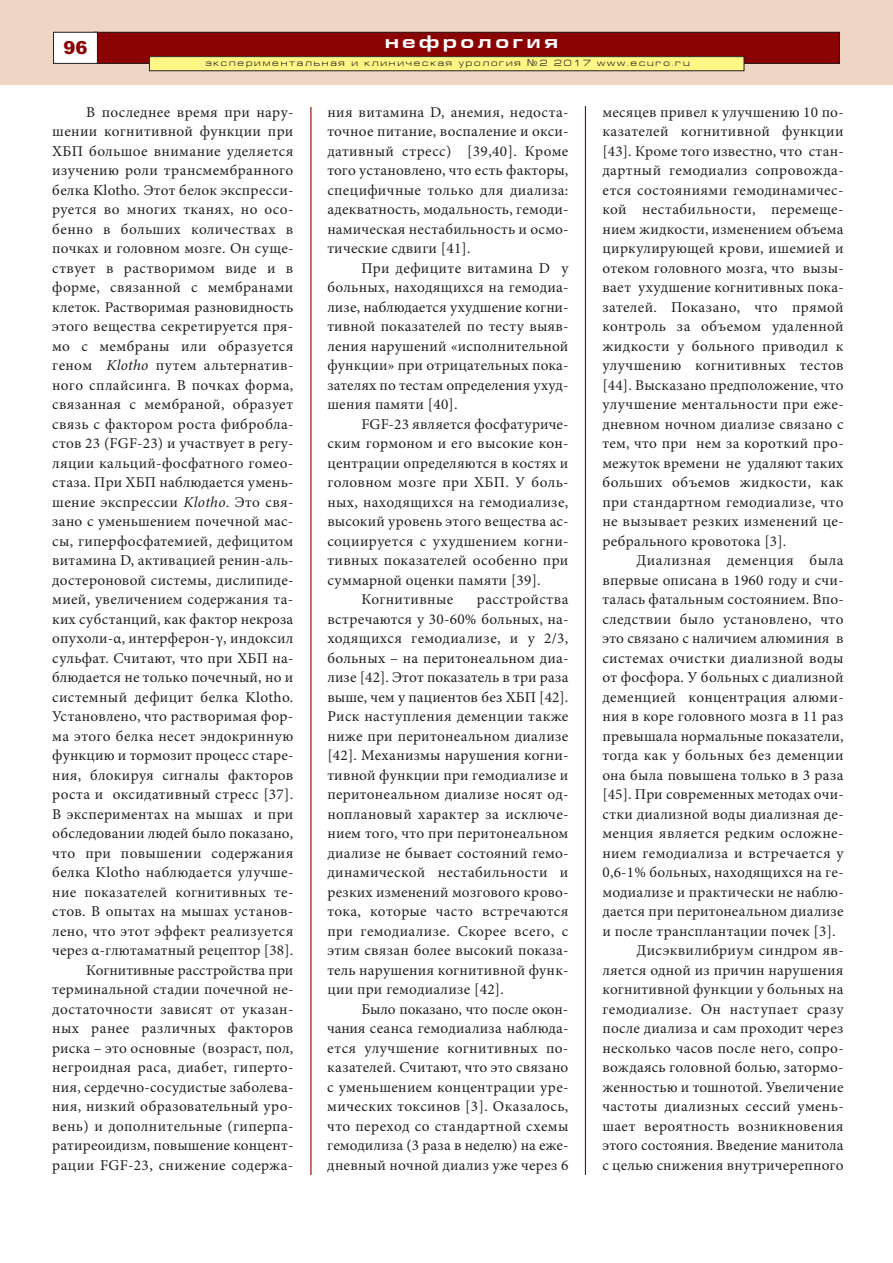
<style>
.page{position:relative;width:893px;height:1263px;background:#fff}
.page>*{position:absolute;margin:0;border:0;box-sizing:border-box;transform-origin:0 0}
.t1{font:700 18px "Europe Ext";letter-spacing:.2em;color:#fff}
.t2{font:900 18px "Arial";color:#8b0202}
.t3{font:15px/19.5px "Minion Pro";letter-spacing:.02em;color:#231f20;text-align:justify}
.t4{font:9px "Europe Ext Normal";letter-spacing:.2em;color:#231f20}
.s1{font-family:"Europe"}
.s2{font-style:italic}
</style>
<div class="page">
<hr style="left:310px;top:107px;width:1px;height:1068px;background:#8b0202">
<hr style="left:585px;top:106px;width:1px;height:1069px;background:#8b0202">
<div style="left:0;top:0;width:893px;height:85px;background:#eed5c4"></div>
<div style="left:94px;top:32px;width:745px;height:31px;background:#8b0202"></div>
<div style="left:94px;top:32px;width:746px;height:32px;border:1px solid #231f20"></div>
<div style="left:54px;top:32px;width:43px;height:31px;background:#fff"></div>
<div style="left:53px;top:32px;width:45px;height:32px;border:1px solid #231f20"></div>
<div style="left:149px;top:57px;width:595px;height:14px;background:#fff685"></div>
<div style="left:149px;top:56px;width:595px;height:15px;border:1px solid #231f20"></div>
<p class="t2" style="left:64px;top:37px;width:26px">96</p>
<p class="t1" style="left:385px;top:31px;width:174px">нефрология</p>
<p class="t4" style="left:205px;top:58px;width:486px">экспериментальная и клиническая урология <span class="s1">¹</span>2 2017 www.ecuro.ru</p>
<p class="t3" style="left:52px;top:104px;width:243px;text-align:right">В последнее время при нару&shy;шении когнитивной функции при ХБП большое внимание уделяется изучению роли трансмембранного белка Klotho. Этот белок экспресси&shy;руется во многих тканях, но осо&shy;бенно в больших количествах в почках и головном мозге. Он суще&shy;ствует в растворимом виде и в форме, связанной с мембранами клеток. Растворимая разновидность этого вещества секретируется пря&shy;мо с мембраны или образуется геном <span class="s2">Klotho</span> путем альтернатив&shy;ного сплайсинга. В почках форма, связанная с мембраной, образует связь с фактором роста фибробла&shy;стов 23 (FGF-23) и участвует в регу&shy;ляции кальций-фосфатного гомео&shy;стаза. При ХБП наблюдается умень&shy;шение экспрессии <span class="s2">Klotho</span>. Это свя&shy;зано с уменьшением почечной мас&shy;сы, гиперфосфатемией, дефицитом витамина D, активацией ренин-аль&shy;достероновой системы, дислипиде&shy;мией, увеличением содержания та&shy;ких субстанций, как фактор некроза опухоли-α, интерферон-γ, индоксил сульфат. Считают, что при ХБП на&shy;блюдается не только почечный, но и системный дефицит белка Klotho.<br>Установлено, что растворимая фор&shy;ма этого белка несет эндокринную функцию и тормозит процесс старе&shy;ния, блокируя сигналы факторов роста и оксидативный стресс [37].<br>В экспериментах на мышах и при обследовании людей было показано, что при повышении содержания белка Klotho наблюдается улучше&shy;ние показателей когнитивных те&shy;стов. В опытах на мышах установ&shy;лено, что этот эффект реализуется через α-глютаматный рецептор [38].<br>Когнитивные расстройства при терминальной стадии почечной не&shy;достаточности зависят от указан&shy;ных ранее различных факторов риска – это основные (возраст, пол, негроидная раса, диабет, гиперто&shy;ния, сердечно-сосудистые заболева&shy;ния, низкий образовательный уро&shy;вень) и дополнительные (гиперпа&shy;ратиреоидизм, повышение концент&shy;рации FGF-23, снижение содержа-</p>
<p class="t3" style="left:327px;top:104px;width:243px">ния витамина D, анемия, недоста&shy;точное питание, воспаление и окси&shy;дативный стресс) [39,40]. Кроме того установлено, что есть факторы, специфичные только для диализа: адекватность, модальность, гемоди&shy;намическая нестабильность и осмо&shy;тические сдвиги [41].</p>
<p class="t3" style="left:327px;top:260px;width:243px;text-indent:34px">При дефиците витамина D у больных, находящихся на гемодиа&shy;лизе, наблюдается ухудшение когни&shy;тивной показателей по тесту выяв&shy;ления нарушений «исполнительной функции» при отрицательных пока&shy;зателях по тестам определения ухуд&shy;шения памяти [40].</p>
<p class="t3" style="left:361px;top:416px;width:209px">FGF-23 является фосфатуриче-</p>
<p class="t3" style="left:327px;top:435px;width:243px">ским гормоном и его высокие кон-</p>
<p class="t3" style="left:327px;top:455px;width:243px">центрации определяются в костях и</p>
<p class="t3" style="left:327px;top:474px;width:243px">головном мозге при ХБП. У боль-</p>
<p class="t3" style="left:327px;top:494px;width:243px">ных, находящихся на гемодиализе,</p>
<p class="t3" style="left:327px;top:513px;width:243px">высокий уровень этого вещества ас-</p>
<p class="t3" style="left:327px;top:533px;width:243px">социируется с ухудшением когни-</p>
<p class="t3" style="left:327px;top:552px;width:243px">тивных показателей особенно при</p>
<p class="t3" style="left:327px;top:572px;width:215px">суммарной оценки памяти [39].</p>
<p class="t3" style="left:361px;top:591px;width:93px">Когнитивные</p>
<p class="t3" style="left:327px;top:591px;width:243px;text-indent:150px">расстройства встречаются у 30-60% больных, на&shy;ходящихся гемодиализе, и у 2/3, больных – на перитонеальном диа&shy;лизе [42]. Этот показатель в три раза выше, чем у пациентов без ХБП [42].<br>Риск наступления деменции также ниже при перитонеальном диализе [42]. Механизмы нарушения когни&shy;тивной функции при гемодиализе и перитонеальном диализе носят од&shy;ноплановый характер за исключе&shy;нием того, что при перитонеальном диализе не бывает состояний гемо&shy;динамической нестабильности и резких изменений мозгового крово&shy;тока, которые часто встречаются при гемодиализе. Скорее всего, с этим связан более высокий показа&shy;тель нарушения когнитивной функ&shy;ции при гемодиализе [42].</p>
<p class="t3" style="left:327px;top:1001px;width:243px;text-indent:34px">Было показано, что после окон&shy;чания сеанса гемодиализа наблюда&shy;ется улучшение когнитивных по&shy;казателей. Считают, что это связано с уменьшением концентрации уре&shy;мических токсинов [3]. Оказалось, что переход со стандартной схемы гемодилиза (3 раза в неделю) на еже&shy;дневный ночной диализ уже через 6</p>
<p class="t3" style="left:602px;top:104px;width:243px">месяцев привел к улучшению 10 по&shy;казателей когнитивной функции [43]. Кроме того известно, что стан&shy;дартный гемодиализ сопровожда&shy;ется состояниями гемодинамичес&shy;кой нестабильности, перемеще&shy;нием жидкости, изменением объема циркулирующей крови, ишемией и отеком головного мозга, что вызы&shy;вает ухудшение когнитивных пока&shy;зателей. Показано, что прямой контроль за объемом удаленной жидкости у больного приводил к улучшению когнитивных тестов [44]. Высказано предположение, что улучшение ментальности при еже&shy;дневном ночном диализе связано с тем, что при нем за короткий про&shy;межуток времени не удаляют таких больших объемов жидкости, как при стандартном гемодиализе, что не вызывает резких изменений це&shy;ребрального кровотока [3].</p>
<p class="t3" style="left:636px;top:552px;width:209px">Диализная деменция была</p>
<p class="t3" style="left:602px;top:572px;width:243px">впервые описана в 1960 году и счи-</p>
<p class="t3" style="left:602px;top:591px;width:243px">талась фатальным состоянием. Впо-</p>
<p class="t3" style="left:602px;top:611px;width:243px">следствии было установлено, что</p>
<p class="t3" style="left:602px;top:630px;width:243px">это связано с наличием алюминия в</p>
<p class="t3" style="left:602px;top:650px;width:243px">системах очистки диализной воды</p>
<p class="t3" style="left:602px;top:669px;width:243px">от фосфора. У больных с диализной</p>
<p class="t3" style="left:602px;top:689px;width:243px">деменцией концентрация алюми-</p>
<p class="t3" style="left:602px;top:708px;width:243px">ния в коре головного мозга в 11 раз</p>
<p class="t3" style="left:602px;top:728px;width:243px">превышала нормальные показатели,</p>
<p class="t3" style="left:602px;top:747px;width:243px">тогда как у больных без деменции</p>
<p class="t3" style="left:602px;top:767px;width:243px">она была повышена только в 3 раза</p>
<p class="t3" style="left:602px;top:786px;width:243px">[45]. При современных методах очи-</p>
<p class="t3" style="left:602px;top:806px;width:243px">стки диализной воды диализная де-</p>
<p class="t3" style="left:602px;top:825px;width:243px">менция является редким осложне-</p>
<p class="t3" style="left:602px;top:845px;width:243px">нием гемодиализа и встречается у</p>
<p class="t3" style="left:602px;top:864px;width:243px">0,6-1% больных, находящихся на ге-</p>
<p class="t3" style="left:602px;top:884px;width:243px">модиализе и практически не наблю-</p>
<p class="t3" style="left:602px;top:903px;width:243px">дается при перитонеальном диализе</p>
<p class="t3" style="left:602px;top:923px;width:235px">и после трансплантации почек [3].</p>
<p class="t3" style="left:636px;top:942px;width:209px">Дисэквилибриум синдром яв-</p>
<p class="t3" style="left:602px;top:962px;width:243px">ляется одной из причин нарушения</p>
<p class="t3" style="left:602px;top:981px;width:243px">когнитивной функции у больных на</p>
<p class="t3" style="left:602px;top:1001px;width:243px">гемодиализе. Он наступает сразу</p>
<p class="t3" style="left:602px;top:1020px;width:243px">после диализа и сам проходит через</p>
<p class="t3" style="left:602px;top:1040px;width:243px">несколько часов после него, сопро-</p>
<p class="t3" style="left:602px;top:1059px;width:243px">вождаясь головной болью, затормо-</p>
<p class="t3" style="left:602px;top:1079px;width:243px">женностью и тошнотой. Увеличение</p>
<p class="t3" style="left:602px;top:1098px;width:243px">частоты диализных сессий умень-</p>
<p class="t3" style="left:602px;top:1118px;width:243px">шает вероятность возникновения</p>
<p class="t3" style="left:602px;top:1137px;width:243px">этого состояния. Введение манитола</p>
<p class="t3" style="left:602px;top:1157px;width:243px">с целью снижения внутричерепного</p>
</div>
